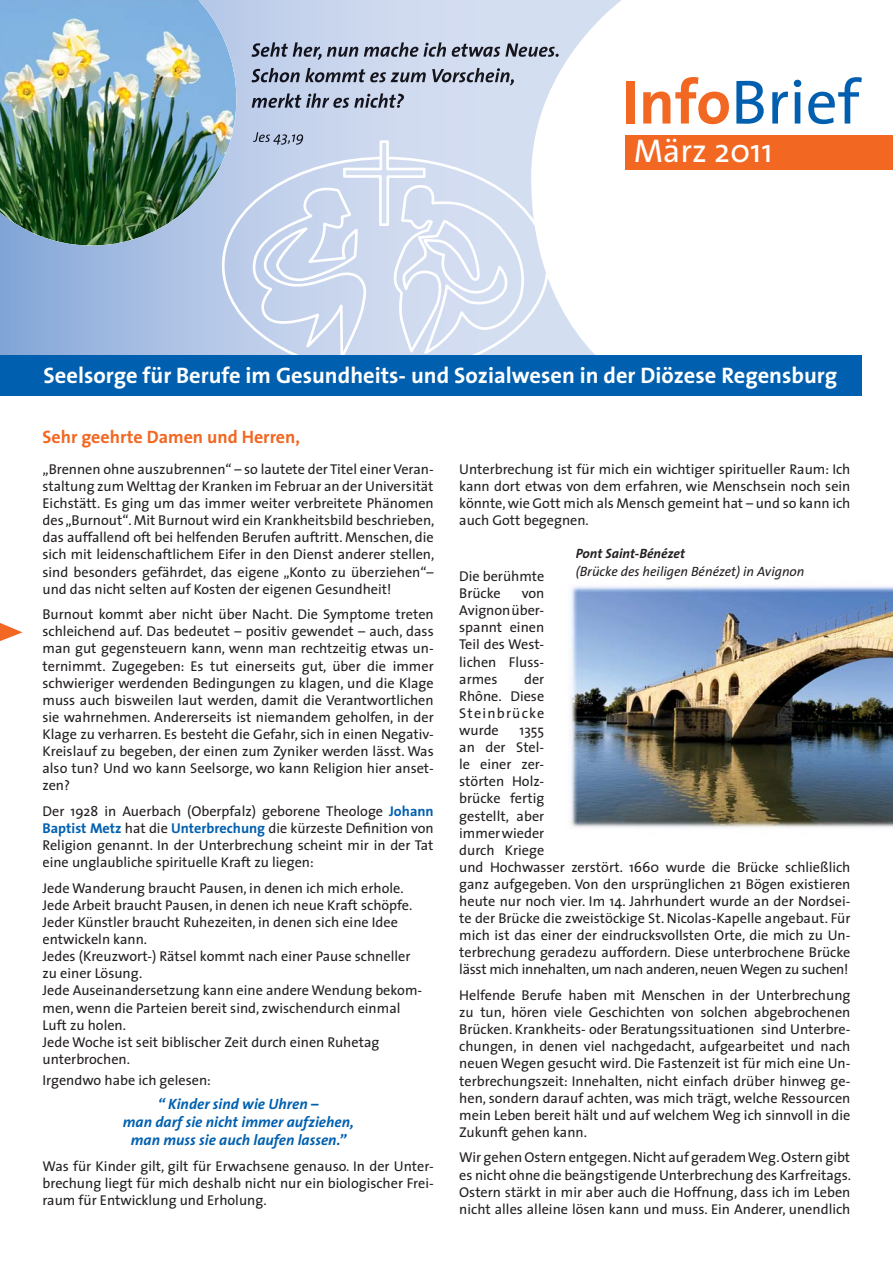
<style>
.page{position:relative;width:893px;height:1263px;background:#fff}
.page>*{position:absolute;margin:0;border:0;box-sizing:border-box;transform-origin:0 0}
.t1{font:63px "The Sans";color:#0060af}
.t2{font:33px "The Sans";color:#fff}
.t3{font:700 22.5px "The Sans";color:#fff}
.t4{font:700 18px "The Sans";color:#f26722}
.t5{font:italic 700 15px/18px "The Sans";color:#0060af;text-align:center}
.t6{font:14.25px/17.1px "The Sans";color:#231f20;text-align:justify}
.t7{font:italic 13.5px "The Sans";color:#231f20}
.t8{font:italic 700 13.5px "The Sans";color:#231f20}
.s1{font-weight:700;color:#f26722}
.s2{font-weight:700;color:#0060af}
</style>
<div class="page">
<svg style="left:0;top:0;width:626px;height:355px"></svg>
<img style="left:570px;top:586px;width:323px;height:242px">
<div style="left:626px;top:135px;width:267px;height:35px;background:#f26722"></div>
<svg style="left:246px;top:139px;width:280px;height:216px;background:#d2dcf0"></svg>
<div style="left:0;top:355px;width:862px;height:41px;background:#0060af"></div>
<svg style="left:0;top:623px;width:23px;height:18px"></svg>
<svg style="left:399px;top:42px;width:160px;height:18px;background:#9ea5b5"></svg>
<img style="left:252px;top:42px;width:147px;height:18px">
<svg style="left:252px;top:68px;width:262px;height:17px;background:#a3abbd"></svg>
<img style="left:252px;top:68px;width:158px;height:14px">
<img style="left:252px;top:93px;width:152px;height:15px">
<img style="left:253px;top:132px;width:50px;height:13px">
<img style="left:0;top:0;width:236px;height:246px">
<h1 class="t1" style="left:622px;top:78px;width:239px"><span class="s1">Info</span>Brief</h1>
<h2 class="t2" style="left:634px;top:138px;width:140px">März 2011</h2>
<h3 class="t3" style="left:44px;top:364px;width:795px">Seelsorge für Berufe im Gesundheits- und Sozialwesen in der Diözese Regensburg</h3>
<p class="t4" style="left:43px;top:428px;width:259px">Sehr geehrte Damen und Herren,</p>
<p class="t6" style="left:43px;top:462px;width:393px">„Brennen ohne auszubrennen“ – so lautete der Titel einer Veran&shy;staltung zum Welttag der Kranken im Februar an der Universität Eichstätt. Es ging um das immer weiter verbreitete Phänomen des „Burnout“. Mit Burnout wird ein Krankheitsbild beschrieben, das auffallend oft bei helfenden Berufen auftritt. Menschen, die sich mit leidenschaftlichem Eifer in den Dienst anderer stellen, sind besonders gefährdet, das eigene „Konto zu überziehen“– und das nicht selten auf Kosten der eigenen Gesundheit!</p>
<p class="t6" style="left:43px;top:607px;width:393px">Burnout kommt aber nicht über Nacht. Die Symptome treten schleichend auf. Das bedeutet – positiv gewendet – auch, dass man gut gegensteuern kann, wenn man rechtzeitig etwas un&shy;ternimmt. Zugegeben: Es tut einerseits gut, über die immer schwieriger werdenden Bedingungen zu klagen, und die Klage muss auch bisweilen laut werden, damit die Verantwortlichen sie wahrnehmen. Andererseits ist niemandem geholfen, in der Klage zu verharren. Es besteht die Gefahr, sich in einen Negativ-Kreislauf zu begeben, der einen zum Zyniker werden lässt. Was also tun? Und wo kann Seelsorge, wo kann Religion hier anset&shy;zen?</p>
<p class="t6" style="left:43px;top:804px;width:393px">Der 1928 in Auerbach (Oberpfalz) geborene Theologe <span class="s2">Johann Baptist Metz</span> hat die <span class="s2">Unterbrechung</span> die kürzeste Definition von Religion genannt. In der Unterbrechung scheint mir in der Tat eine unglaubliche spirituelle Kraft zu liegen:</p>
<p class="t6" style="left:43px;top:881px;width:381px;text-align:left">Jede Wanderung braucht Pausen, in denen ich mich erhole.<br>Jede Arbeit braucht Pausen, in denen ich neue Kraft schöpfe.<br>Jeder Künstler braucht Ruhezeiten, in denen sich eine Idee entwickeln kann.<br>Jedes (Kreuzwort-) Rätsel kommt nach einer Pause schneller zu einer Lösung.<br>Jede Auseinandersetzung kann eine andere Wendung bekom&shy;men, wenn die Parteien bereit sind, zwischendurch einmal Luft zu holen.<br>Jede Woche ist seit biblischer Zeit durch einen Ruhetag unterbrochen.</p>
<p class="t6" style="left:43px;top:1073px;width:170px">Irgendwo habe ich gelesen:</p>
<p class="t5" style="left:123px;top:1096px;width:233px">“ Kinder sind wie Uhren –<br>man darf sie nicht immer aufziehen, man muss sie auch laufen lassen.”</p>
<p class="t6" style="left:43px;top:1159px;width:393px">Was für Kinder gilt, gilt für Erwachsene genauso. In der Unter&shy;brechung liegt für mich deshalb nicht nur ein biologischer Frei&shy;raum für Entwicklung und Erholung.</p>
<p class="t6" style="left:459px;top:462px;width:393px">Unterbrechung ist für mich ein wichtiger spiritueller Raum: Ich kann dort etwas von dem erfahren, wie Menschsein noch sein könnte, wie Gott mich als Mensch gemeint hat – und so kann ich auch Gott begegnen.</p>
<p class="t8" style="left:576px;top:547px;width:111px">Pont Saint-Bénézet</p>
<p class="t7" style="left:576px;top:566px;width:230px">(Brücke des heiligen Bénézet) in Avignon</p>
<p class="t6" style="left:459px;top:569px;width:87px">Die berühmte<br>Brücke</p>
<p class="t6" style="left:459px;top:586px;width:87px;text-indent:62px">von Avignon über&shy;spannt einen Teil des West&shy;lichen Fluss&shy;armes</p>
<p class="t6" style="left:459px;top:672px;width:87px;text-indent:65px">der Rhône. Diese Steinbrücke wurde</p>
<p class="t6" style="left:459px;top:723px;width:393px;text-align:left;text-indent:60px">1355<br>an der Stel-<br>le einer zer-<br>störten Holz-<br>brücke fertig<br>gestellt, aber<br>immer wieder<br>durch Kriege<br>und Hochwasser zerstört. 1660 wurde die Brücke schließlich ganz aufgegeben. Von den ursprünglichen 21 Bögen existieren heute nur noch vier. Im 14. Jahrhundert wurde an der Nordsei&shy;te der Brücke die zweistöckige St. Nicolas-Kapelle angebaut. Für mich ist das einer der eindrucksvollsten Orte, die mich zu Un&shy;terbrechung geradezu auffordern. Diese unterbrochene Brücke lässt mich innehalten, um nach anderen, neuen Wegen zu suchen!</p>
<p class="t6" style="left:459px;top:988px;width:393px">Helfende Berufe haben mit Menschen in der Unterbrechung zu tun, hören viele Geschichten von solchen abgebrochenen Brücken. Krankheits- oder Beratungssituationen sind Unterbre&shy;chungen, in denen viel nachgedacht, aufgearbeitet und nach neuen Wegen gesucht wird. Die Fastenzeit ist für mich eine Un&shy;terbrechungszeit: Innehalten, nicht einfach drüber hinweg ge&shy;hen, sondern darauf achten, was mich trägt, welche Ressourcen mein Leben bereit hält und auf welchem Weg ich sinnvoll in die Zukunft gehen kann.</p>
<p class="t6" style="left:459px;top:1150px;width:393px">Wir gehen Ostern entgegen. Nicht auf geradem Weg. Ostern gibt es nicht ohne die beängstigende Unterbrechung des Karfreitags.<br>Ostern stärkt in mir aber auch die Hoffnung, dass ich im Leben nicht alles alleine lösen kann und muss. Ein Anderer, unendlich</p>
</div>
